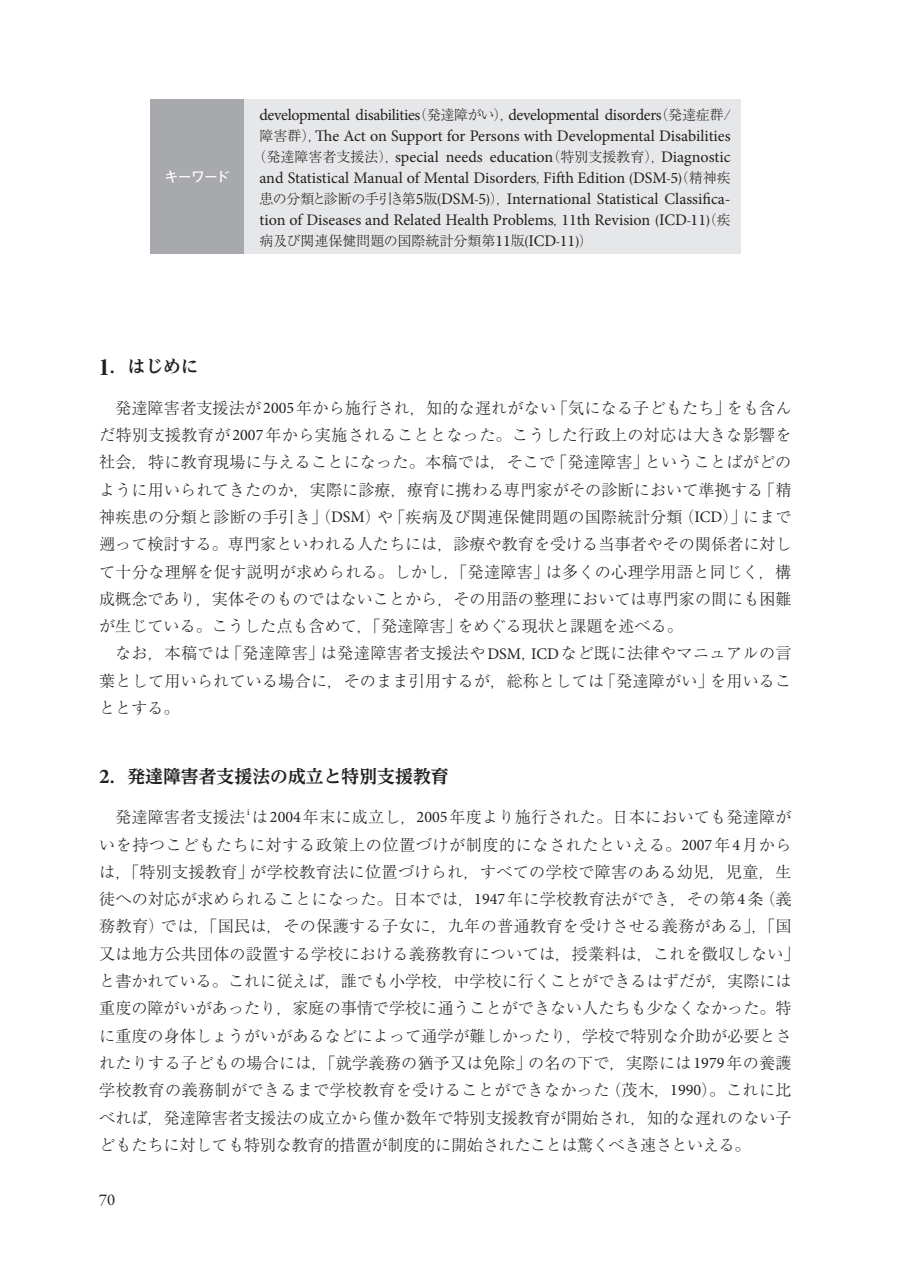
<style>
.page{position:relative;width:903px;height:1275px;background:#fff}
.page>*{position:absolute;margin:0;border:0;box-sizing:border-box;transform-origin:0 0}
.t1{font:700 17.85px "UD Reimin Pr 6 N";color:#231f20}
.t2{font:16.62px "Garamond Premr Pro";color:#231f20}
.t3{font:300 16.1px/27.3px "Ryumin Pr 6 N";letter-spacing:.01em;color:#231f20;text-align:justify}
.t4{font:16.1px/21px "Minion Pro";letter-spacing:-.005em;color:#231f20;text-align:center}
.t5{font:300 14px "Ryumin Pr 6 N";color:#231f20}
.t6{font:700 14px "Futo Go B101 Pr 6 N";letter-spacing:-.065em;color:#fff}
.t7{font:9.45px "Minion Pro";color:#231f20}
.s1{font-family:"Ryumin Pr 6 N";font-weight:300;font-size:14px}
.s2{font-family:"Minion Pro";font-weight:400;font-size:16.1px}
.s3{font-family:"Ryumin Pr 6 N";font-weight:800;font-stretch:expanded;font-size:21px}
.s4{font-family:"Minion Pro";font-weight:400}
.s5{font-family:"Minion Pro";font-size:21px}
</style>
<div class="page">
<div style="left:150px;top:99px;width:94px;height:154px;background:#a8a9ad"></div>
<div style="left:244px;top:99px;width:497px;height:154px;background:#e6e7e9"></div>
<p class="t6" style="left:164px;top:165px;width:67px">キーワード</p>
<p class="t4" style="left:252px;top:104px;width:480px">developmental disabilities<span class="s1">（発達障がい）,</span> developmental disorders<span class="s1">（発達症群/障害群）,</span> The Act on Support for Persons with Developmental Disabilities<span class="s1">（発達障害者支援法）,</span> special needs education<span class="s1">（特別支援教育）,</span> Diagnostic and Statistical Manual of Mental Disorders<span class="s1">,</span> Fifth Edition <span class="s1">(</span>DSM<span class="s1">-</span>5<span class="s1">)（精神疾患の分類と診断の手引き第</span>5<span class="s1">版(</span>DSM<span class="s1">-</span>5<span class="s1">)）,</span> International Statistical Classifica&shy;tion of Diseases and Related Health Problems<span class="s1">,</span> 11th Revision <span class="s1">(</span>ICD<span class="s1">-</span>11<span class="s1">)（疾</span></p>
<p class="t5" style="left:259px;top:230px;width:335px">病及び関連保健問題の国際統計分類第<span class="s2">11</span>版(<span class="s2">ICD</span>-<span class="s2">11</span>)）</p>
<p class="t1" style="left:99px;top:352px;width:101px"><span class="s3">1</span>．はじめに</p>
<p class="t3" style="left:99px;top:393px;width:694px;text-indent:16px">発達障害者支援法が<span class="s4">2005</span>年から施行され，知的な遅れがない「気になる子どもたち」をも含んだ特別支援教育が<span class="s4">2007</span>年から実施されることとなった。こうした行政上の対応は大きな影響を社会，特に教育現場に与えることになった。本稿では，そこで「発達障害」ということばがどのように用いられてきたのか，実際に診療，療育に携わる専門家がその診断において準拠する「精神疾患の分類と診断の手引き」（<span class="s4">DSM</span>）や「疾病及び関連保健問題の国際統計分類（<span class="s4">ICD</span>）」にまで遡って検討する。専門家といわれる人たちには，診療や教育を受ける当事者やその関係者に対して十分な理解を促す説明が求められる。しかし，「発達障害」は多くの心理学用語と同じく，構成概念であり，実体そのものではないことから，その用語の整理においては専門家の間にも困難が生じている。こうした点も含めて，「発達障害」をめぐる現状と課題を述べる。</p>
<p class="t3" style="left:99px;top:639px;width:694px;text-indent:16px">なお，本稿では「発達障害」は発達障害者支援法や<span class="s4">DSM</span>，<span class="s4">ICD</span>など既に法律やマニュアルの言葉として用いられている場合に，そのまま引用するが，総称としては「発達障がい」を用いることとする。</p>
<p class="t1" style="left:99px;top:762px;width:351px"><span class="s5">2</span>．発達障害者支援法の成立と特別支援教育</p>
<p class="t3" style="left:115px;top:803px;width:678px">発達障害者支援法は<span class="s4">2004</span>年末に成立し，<span class="s4">2005</span>年度より施行された。日本においても発達障が</p>
<p class="t7" style="left:247px;top:805px;width:4px">i</p>
<p class="t3" style="left:99px;top:830px;width:702px;text-align:left">いを持つこどもたちに対する政策上の位置づけが制度的になされたといえる。<span class="s4">2007</span>年<span class="s4">4</span>月からは，「特別支援教育」が学校教育法に位置づけられ，すべての学校で障害のある幼児，児童，生徒への対応が求められることになった。日本では，<span class="s4">1947</span>年に学校教育法ができ，その第<span class="s4">4</span>条（義務教育）では，「国民は，その保護する子女に，九年の普通教育を受けさせる義務がある」，「国又は地方公共団体の設置する学校における義務教育については，授業料は，これを徴収しない」と書かれている。これに従えば，誰でも小学校，中学校に行くことができるはずだが，実際には重度の障がいがあったり，家庭の事情で学校に通うことができない人たちも少なくなかった。特に重度の身体しょうがいがあるなどによって通学が難しかったり，学校で特別な介助が必要とされたりする子どもの場合には，「就学義務の猶予又は免除」の名の下で，実際には<span class="s4">1979</span>年の養護学校教育の義務制ができるまで学校教育を受けることができなかった（茂木，<span class="s4">1990</span>）。これに比べれば，発達障害者支援法の成立から僅か数年で特別支援教育が開始され，知的な遅れのない子どもたちに対しても特別な教育的措置が制度的に開始されたことは驚くべき速さといえる。</p>
<p class="t2" style="left:99px;top:1190px;width:18px">70</p>
</div>
